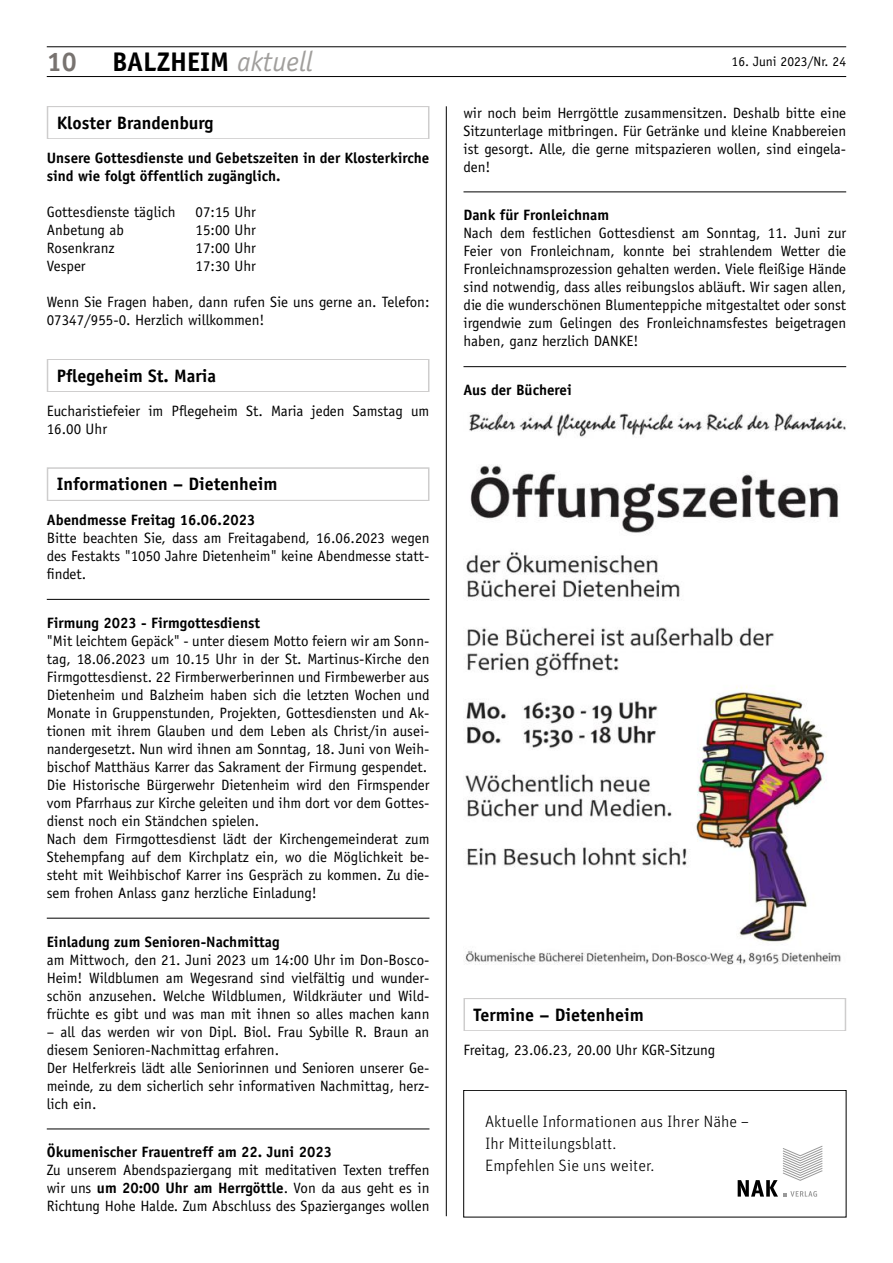
<style>
.page{position:relative;width:893px;height:1263px;background:#fff}
.page>*{position:absolute;margin:0;border:0;box-sizing:border-box;transform-origin:0 0}
.t1{font:700 27px "Officina Sans";color:#000}
.t2{font:700 27px "Officina Sans";color:#787370}
.t3{font:700 18px "Officina Sans";color:#000}
.t4{font:300 16.5px/22.4px "Unit Pro";color:#000}
.t5{font:15px/18px "Officina Sans";color:#000;text-align:justify}
.t6{font:700 15px/18px "Officina Sans";color:#000}
.t7{font:13.5px "Officina Sans";color:#000}
.s1{font-weight:400;font-style:italic;font-size:28.35px;color:#a19f9d}
.s2{font-weight:700}
</style>
<div class="page">
<hr style="left:47px;top:76px;width:799px;height:1px;background:#000">
<hr style="left:47px;top:47px;width:799px;height:1px;background:#000">
<hr style="left:446px;top:106px;width:1px;height:1110px;background:#000">
<hr style="left:463px;top:192px;width:383px;height:1px;background:#000">
<hr style="left:463px;top:366px;width:383px;height:1px;background:#000">
<img style="left:465px;top:413px;width:381px;height:551px">
<div style="left:463px;top:998px;width:383px;height:33px;border:2px solid #cecdcd"></div>
<hr style="left:47px;top:599px;width:382px;height:1px;background:#000">
<hr style="left:47px;top:918px;width:382px;height:1px;background:#000">
<hr style="left:47px;top:1129px;width:382px;height:1px;background:#000">
<div style="left:47px;top:106px;width:382px;height:33px;border:2px solid #cecdcd"></div>
<div style="left:47px;top:359px;width:382px;height:33px;border:2px solid #cecdcd"></div>
<div style="left:47px;top:468px;width:382px;height:33px;border:2px solid #cecdcd"></div>
<svg style="left:738px;top:1146px;width:85px;height:51px"></svg>
<div style="left:463px;top:1090px;width:383px;height:127px;border:1px solid #000"></div>
<h1 class="t2" style="left:47px;top:45px;width:32px">10</h1>
<h1 class="t1" style="left:112px;top:45px;width:202px">BALZHEIM <span class="s1">aktuell</span></h1>
<p class="t7" style="left:732px;top:53px;width:116px">16. Juni 2023/Nr. 24</p>
<p class="t5" style="left:463px;top:104px;width:384px">wir noch beim Herrgöttle zusammensitzen. Deshalb bitte eine Sitzunterlage mitbringen. Für Getränke und kleine Knabbereien ist gesorgt. Alle, die gerne mitspazieren wollen, sind eingela&shy;den!</p>
<p class="t6" style="left:463px;top:206px;width:147px">Dank für Fronleichnam</p>
<p class="t5" style="left:463px;top:224px;width:384px">Nach dem festlichen Gottesdienst am Sonntag, 11. Juni zur Feier von Fronleichnam, konnte bei strahlendem Wetter die Fronleichnamsprozession gehalten werden. Viele fleißige Hände sind notwendig, dass alles reibungslos abläuft. Wir sagen allen, die die wunderschönen Blumenteppiche mitgestaltet oder sonst irgendwie zum Gelingen des Fronleichnamsfestes beigetragen haben, ganz herzlich DANKE!</p>
<p class="t6" style="left:463px;top:381px;width:110px">Aus der Bücherei</p>
<p class="t3" style="left:57px;top:111px;width:158px">Kloster Brandenburg</p>
<p class="t6" style="left:47px;top:149px;width:384px">Unsere Gottesdienste und Gebetszeiten in der Klosterkirche sind wie folgt öffentlich zugänglich.</p>
<p class="t5" style="left:47px;top:203px;width:130px">Gottesdienste täglich</p>
<p class="t5" style="left:196px;top:203px;width:62px">07:15 Uhr</p>
<p class="t5" style="left:47px;top:221px;width:79px">Anbetung ab</p>
<p class="t5" style="left:196px;top:221px;width:62px">15:00 Uhr</p>
<p class="t5" style="left:47px;top:239px;width:69px">Rosenkranz</p>
<p class="t5" style="left:196px;top:239px;width:62px">17:00 Uhr</p>
<p class="t5" style="left:47px;top:257px;width:40px">Vesper</p>
<p class="t5" style="left:196px;top:257px;width:62px">17:30 Uhr</p>
<p class="t5" style="left:47px;top:293px;width:384px">Wenn Sie Fragen haben, dann rufen Sie uns gerne an. Telefon:<br>07347/955-0. Herzlich willkommen!</p>
<p class="t3" style="left:57px;top:364px;width:161px">Pflegeheim St. Maria</p>
<p class="t5" style="left:47px;top:402px;width:384px">Eucharistiefeier im Pflegeheim St. Maria jeden Samstag um<br>16.00 Uhr</p>
<p class="t3" style="left:57px;top:473px;width:222px">Informationen – Dietenheim</p>
<p class="t6" style="left:47px;top:511px;width:210px">Abendmesse Freitag 16.06.2023</p>
<p class="t5" style="left:47px;top:529px;width:384px">Bitte beachten Sie, dass am Freitagabend, 16.06.2023 wegen des Festakts "1050 Jahre Dietenheim" keine Abendmesse statt&shy;findet.</p>
<p class="t6" style="left:47px;top:613px;width:215px">Firmung 2023 - Firmgottesdienst</p>
<p class="t5" style="left:47px;top:632px;width:384px;text-align:left">"Mit leichtem Gepäck" - unter diesem Motto feiern wir am Sonn&shy;tag, 18.06.2023 um 10.15 Uhr in der St. Martinus-Kirche den Firmgottesdienst. 22 Firmberwerberinnen und Firmbewerber aus Dietenheim und Balzheim haben sich die letzten Wochen und Monate in Gruppenstunden, Projekten, Gottesdiensten und Ak&shy;tionen mit ihrem Glauben und dem Leben als Christ/in ausei&shy;nandergesetzt. Nun wird ihnen am Sonntag, 18. Juni von Weih&shy;bischof Matthäus Karrer das Sakrament der Firmung gespendet.<br>Die Historische Bürgerwehr Dietenheim wird den Firmspender vom Pfarrhaus zur Kirche geleiten und ihm dort vor dem Gottes&shy;dienst noch ein Ständchen spielen.<br>Nach dem Firmgottesdienst lädt der Kirchengemeinderat zum Stehempfang auf dem Kirchplatz ein, wo die Möglichkeit be&shy;steht mit Weihbischof Karrer ins Gespräch zu kommen. Zu die&shy;sem frohen Anlass ganz herzliche Einladung!</p>
<p class="t6" style="left:47px;top:932px;width:234px">Einladung zum Senioren-Nachmittag</p>
<p class="t5" style="left:47px;top:950px;width:384px">am Mittwoch, den 21. Juni 2023 um 14:00 Uhr im Don-Bosco-Heim! Wildblumen am Wegesrand sind vielfältig und wunder&shy;schön anzusehen. Welche Wildblumen, Wildkräuter und Wild&shy;früchte es gibt und was man mit ihnen so alles machen kann</p>
<p class="t5" style="left:47px;top:1022px;width:384px;text-align:left">– all das werden wir von Dipl. Biol. Frau Sybille R. Braun an diesem Senioren-Nachmittag erfahren.<br>Der Helferkreis lädt alle Seniorinnen und Senioren unserer Ge&shy;meinde, zu dem sicherlich sehr informativen Nachmittag, herz&shy;lich ein.</p>
<p class="t6" style="left:47px;top:1143px;width:287px">Ökumenischer Frauentreff am 22. Juni 2023</p>
<p class="t5" style="left:47px;top:1161px;width:384px">Zu unserem Abendspaziergang mit meditativen Texten treffen wir uns <span class="s2">um 20:00 Uhr am Herrgöttle</span>. Von da aus geht es in Richtung Hohe Halde. Zum Abschluss des Spazierganges wollen</p>
<p class="t3" style="left:473px;top:1003px;width:172px">Termine – Dietenheim</p>
<p class="t5" style="left:463px;top:1041px;width:253px">Freitag, 23.06.23, 20.00 Uhr KGR-Sitzung</p>
<p class="t4" style="left:485px;top:1109px;width:266px">Aktuelle Informationen aus Ihrer Nähe –<br>Ihr Mitteilungsblatt.<br>Empfehlen Sie uns weiter.</p>
</div>
